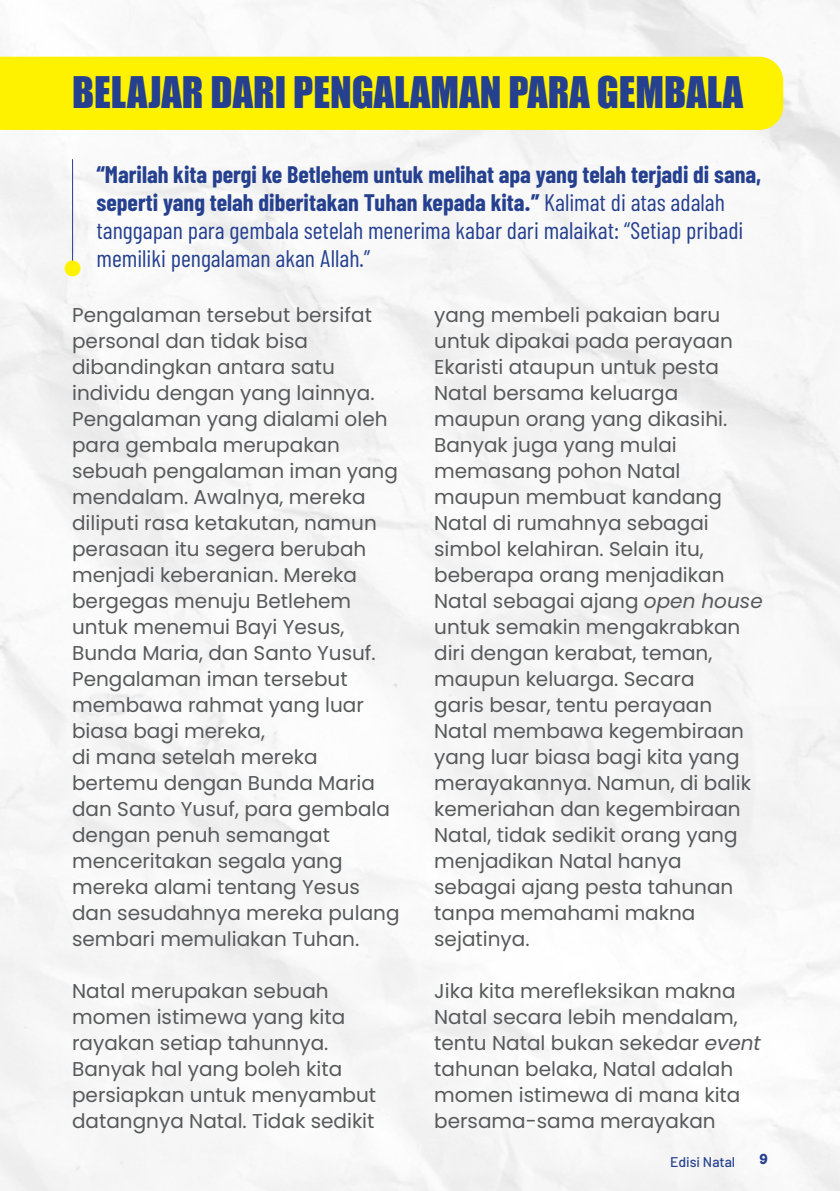
<style>
.page{position:relative;width:840px;height:1191px;background:#fff}
.page>*{position:absolute;margin:0;border:0;box-sizing:border-box;transform-origin:0 0}
.t1{font:40px "Impact";color:#25408f}
.t2{font:24px/28px "Barlow Condensed";color:#25408f}
.t3{font:20px/26px "Poppins";color:#58595b}
.t4{font:500 14px "Barlow";color:#25408f}
.t5{font:14px "Nostalgia Collective";color:#25408f}
.s1{font-weight:700}
.s2{font-style:italic}
</style>
<div class="page">
<img style="left:0;top:0;width:839px;height:1191px">
<hr style="left:72px;top:159px;width:1px;height:109px;background:#25408f">
<div style="left:65px;top:260px;width:15px;height:16px;background:#fff200;border-radius:50%"></div>
<div style="left:0;top:57px;width:782px;height:73px;background:#fff200"></div>
<h1 class="t1" style="left:72px;top:61px;width:672px">BELAJAR DARI PENGALAMAN PARA GEMBALA</h1>
<p class="t2" style="left:96px;top:160px;width:666px"><span class="s1">“Marilah kita pergi ke Betlehem untuk melihat apa yang telah terjadi di sana, seperti yang telah diberitakan Tuhan kepada kita.”</span> Kalimat di atas adalah tanggapan para gembala setelah menerima kabar dari malaikat: “Setiap pribadi memiliki pengalaman akan Allah.”</p>
<p class="t3" style="left:72px;top:302px;width:329px">Pengalaman tersebut bersifat personal dan tidak bisa dibandingkan antara satu individu dengan yang lainnya.<br>Pengalaman yang dialami oleh para gembala merupakan sebuah pengalaman iman yang mendalam. Awalnya, mereka diliputi rasa ketakutan, namun perasaan itu segera berubah menjadi keberanian. Mereka bergegas menuju Betlehem untuk menemui Bayi Yesus,<br>Bunda Maria, dan Santo Yusuf.<br>Pengalaman iman tersebut membawa rahmat yang luar biasa bagi mereka,<br>di mana setelah mereka bertemu dengan Bunda Maria dan Santo Yusuf, para gembala dengan penuh semangat menceritakan segala yang mereka alami tentang Yesus dan sesudahnya mereka pulang sembari memuliakan Tuhan.</p>
<p class="t3" style="left:72px;top:978px;width:305px">Natal merupakan sebuah momen istimewa yang kita rayakan setiap tahunnya.<br>Banyak hal yang boleh kita persiapkan untuk menyambut datangnya Natal. Tidak sedikit</p>
<p class="t3" style="left:434px;top:302px;width:330px">yang membeli pakaian baru untuk dipakai pada perayaan<br>Ekaristi ataupun untuk pesta<br>Natal bersama keluarga maupun orang yang dikasihi.<br>Banyak juga yang mulai memasang pohon Natal maupun membuat kandang<br>Natal di rumahnya sebagai simbol kelahiran. Selain itu, beberapa orang menjadikan<br>Natal sebagai ajang <span class="s2">open house </span>untuk semakin mengakrabkan diri dengan kerabat, teman, maupun keluarga. Secara<br>garis besar, tentu perayaan<br>Natal membawa kegembiraan yang luar biasa bagi kita yang merayakannya. Namun, di balik kemeriahan dan kegembiraan<br>Natal, tidak sedikit orang yang menjadikan Natal hanya sebagai ajang pesta tahunan tanpa memahami makna sejatinya.</p>
<p class="t3" style="left:434px;top:978px;width:328px">Jika kita merefleksikan makna<br>Natal secara lebih mendalam, tentu Natal bukan sekedar <span class="s2">event </span>tahunan belaka, Natal adalah momen istimewa di mana kita bersama-sama merayakan</p>
<p class="t4" style="left:669px;top:1151px;width:67px">Edisi Natal</p>
<p class="t5" style="left:759px;top:1150px;width:10px">9</p>
</div>
